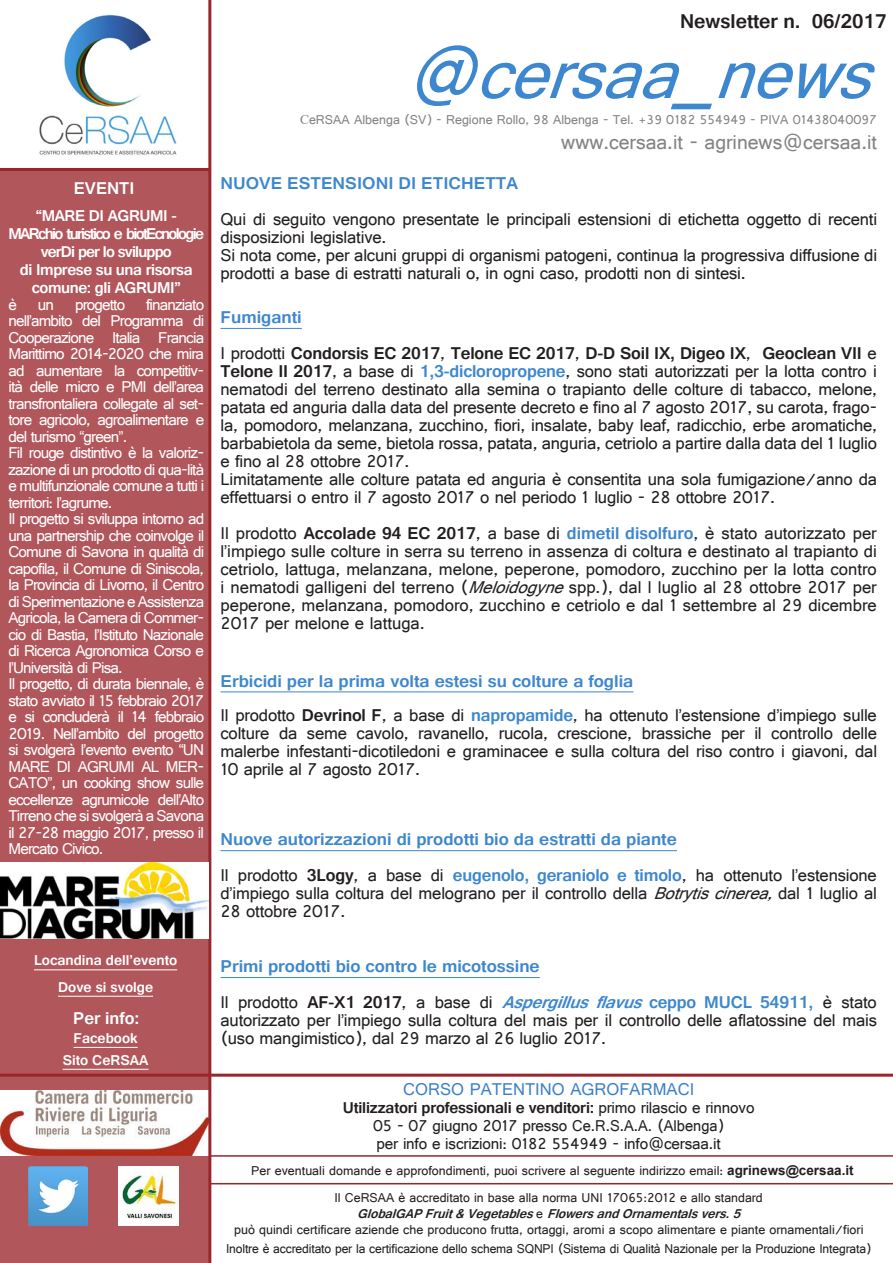
<style>
.page{position:relative;width:893px;height:1263px;background:#fff}
.page>*{position:absolute;margin:0;border:0;box-sizing:border-box;transform-origin:0 0}
.t1{font:italic 72px "Gautami";color:#3d87ce}
.t2{font:21px "Gautami";color:#818386}
.t3{font:700 21px "Gautami";color:#231f20}
.t4{font:18px/18px "Gautami";letter-spacing:-.01em;color:#231f20}
.t5{font:700 18px/36px "Gautami";color:#3d87ce;scale:1.04 1}
.t6{font:700 18px/36px "Gautami";letter-spacing:-.01em;color:#231f20}
.t7{font:18px "Gautami";color:#3b81c9}
.t8{font:700 18px "Gautami";color:#f9ffff}
.t9{font:16.5px/16.5px "Gautami";letter-spacing:-.05em;color:#feffff}
.t10{font:16.5px/18px "Gautami";letter-spacing:-.01em;color:#231f20;text-align:center}
.t11{font:700 16.5px/18px "Gautami";letter-spacing:-.05em;color:#feffff;text-align:center}
.t12{font:700 15px/21.9px "Gautami";color:#fff;text-align:center}
.t13{font:13.5px/16.2px "Gautami";color:#231f20;text-align:center}
.t14{font:13.5px "Gautami";color:#818386}
.s1{font-family:"Times New Roman"}
.s2{color:#3d87ce}
.s3{font-weight:400}
.s4{font-weight:700}
.s5{font-weight:700;color:#3d87ce}
.s6{font-style:italic}
.s7{font-weight:400;color:#231f20}
.s8{color:#231f20}
.s9{font-family:"Arial";font-weight:700}
.s10{font-weight:700;font-style:italic}
</style>
<div class="page">
<div style="left:0;top:170px;width:210px;height:1093px;background:#b1575c"></div>
<hr style="left:0;top:1074px;width:893px;height:3px;background:#9a252b">
<hr style="left:0;top:168px;width:211px;height:3px;background:#9a252b">
<hr style="left:210px;top:1183px;width:683px;height:1px;background:#9a252b">
<hr style="left:210px;top:1155px;width:683px;height:2px;background:#9a252b">
<img style="left:0;top:1090px;width:208px;height:65px">
<img style="left:28px;top:1166px;width:59px;height:60px">
<img style="left:119px;top:1166px;width:59px;height:60px">
<img style="left:39px;top:14px;width:138px;height:141px">
<hr style="left:208px;top:0;width:3px;height:1263px;background:#9a252b">
<hr style="left:74px;top:1047px;width:64px;height:1px;background:#fff">
<hr style="left:63px;top:1069px;width:85px;height:1px;background:#fff">
<hr style="left:34px;top:969px;width:143px;height:1px;background:#fff">
<hr style="left:58px;top:996px;width:95px;height:1px;background:#fff">
<hr style="left:220px;top:328px;width:82px;height:1px;background:#3d87ce">
<hr style="left:220px;top:691px;width:413px;height:1px;background:#3d87ce">
<hr style="left:220px;top:850px;width:457px;height:1px;background:#3d87ce">
<hr style="left:220px;top:977px;width:320px;height:1px;background:#3d87ce">
<img style="left:0;top:862px;width:208px;height:77px">
<p class="t3" style="left:680px;top:9px;width:208px">Newsletter n. 06/2017</p>
<h1 class="t1" style="left:404px;top:31px;width:515px">@cersaa_news</h1>
<p class="t14" style="left:300px;top:112px;width:578px"><span class="s1">C</span>eRSAA Albenga (SV) - Regione Rollo, 98 Albenga - Tel. +39 0182 554949 - PIVA 01438040097</p>
<p class="t2" style="left:561px;top:130px;width:317px">www.cersaa.it - agrinews@cersaa.it</p>
<p class="t8" style="left:74px;top:177px;width:62px">EVENTI</p>
<p class="t5" style="left:220px;top:165px;width:288px">NUOVE ESTENSIONI DI ETICHETTA</p>
<p class="t4" style="left:220px;top:210px;width:658px">Qui di seguito vengono presentate le principali estensioni di etichetta oggetto di recenti disposizioni legislative.<br>Si nota come, per alcuni gruppi di organismi patogeni, continua la progressiva diffusione di prodotti a base di estratti naturali o, in ogni caso, prodotti non di sintesi.</p>
<p class="t11" style="left:9px;top:206px;width:197px">“MARE DI AGRUMI -<br>MARchio turistico e biotEcnologie verDi per lo sviluppo<br>di Imprese su una risorsa comune: gli AGRUMI”</p>
<p class="t9" style="left:9px;top:296px;width:10px">è</p>
<p class="t9" style="left:38px;top:296px;width:18px">un</p>
<p class="t9" style="left:75px;top:296px;width:52px">progetto</p>
<p class="t9" style="left:9px;top:296px;width:197px;text-indent:138px">finanziato nell’ambito del Programma di<br>Cooperazione Italia Francia<br>Marittimo 2014-2020 che mira ad aumentare la competitiv&shy;ità delle micro e PMI dell’area transfrontaliera collegate al set&shy;tore agricolo, agroalimentare e del turismo “green”.<br>Fil rouge distintivo è la valoriz&shy;zazione di un prodotto di qua-lità e multifunzionale comune a tutti i territori: l’agrume.<br>Il progetto si sviluppa intorno ad una partnership che coinvolge il<br>Comune di Savona in qualità di capofila, il Comune di Siniscola, la Provincia di Livorno, il Centro di Sperimentazione e Assistenza<br>Agricola, la Camera di Commer&shy;cio di Bastia, l’Istituto Nazionale di Ricerca Agronomica Corso e l’Università di Pisa.<br>Il progetto, di durata biennale, è stato avviato il 15 febbraio 2017 e si concluderà il 14 febbraio<br>2019. Nell’ambito del progetto si svolgerà l’evento evento “UN<br>MARE DI AGRUMI AL MER-<br>CATO”, un cooking show sulle eccellenze agrumicole dell’Alto<br>Tirreno che si svolgerà a Savona il 27-28 maggio 2017, presso il<br>Mercato Civico.</p>
<p class="t6" style="left:220px;top:299px;width:658px"><span class="s2">Fumiganti<br></span><span class="s3">I prodotti</span> Condorsis EC 2017<span class="s3">,</span> Telone EC 2017<span class="s3">,</span> D-D Soil IX, Digeo IX<span class="s3">,</span> Geoclean VII <span class="s3">e</span></p>
<p class="t4" style="left:220px;top:362px;width:658px"><span class="s4">Telone II 2017</span>, a base di <span class="s5">1,3-dicloropropene</span>, sono stati autorizzati per la lotta contro i nematodi del terreno destinato alla semina o trapianto delle colture di tabacco, melone, patata ed anguria dalla data del presente decreto e fino al 7 agosto 2017, su carota, frago&shy;la, pomodoro, melanzana, zucchino, fiori, insalate, baby leaf, radicchio, erbe aromatiche, barbabietola da seme, bietola rossa, patata, anguria, cetriolo a partire dalla data del 1 luglio e fino al 28 ottobre 2017.<br>Limitatamente alle colture patata ed anguria è consentita una sola fumigazione/anno da effettuarsi o entro il 7 agosto 2017 o nel periodo 1 luglio - 28 ottobre 2017.</p>
<p class="t4" style="left:220px;top:524px;width:658px;text-align:justify">Il prodotto <span class="s4">Accolade 94 EC 2017</span>, a base di <span class="s5">dimetil disolfuro</span>, è stato autorizzato per l’impiego sulle colture in serra su terreno in assenza di coltura e destinato al trapianto di cetriolo, lattuga, melanzana, melone, peperone, pomodoro, zucchino per la lotta contro i nematodi galligeni del terreno (<span class="s6">Meloidogyne</span>spp.), dal l luglio al 28 ottobre 2017 per peperone, melanzana, pomodoro, zucchino e cetriolo e dal 1 settembre al 29 dicembre 2017 per melone e lattuga.</p>
<p class="t5" style="left:220px;top:663px;width:633px;line-height:34.5px">Erbicidi per la prima volta estesi su colture a foglia<br><span class="s7">Il prodotto</span> <span class="s8">Devrinol F</span><span class="s7">, a base di</span> napropamide<span class="s7">, ha ottenuto l’estensione d’impiego sulle</span></p>
<p class="t4" style="left:220px;top:724px;width:658px;text-align:justify">colture da seme cavolo, ravanello, rucola, crescione, brassiche per il controllo delle malerbe infestanti-dicotiledoni e graminacee e sulla coltura del riso contro i giavoni, dal 10 aprile al 7 agosto 2017.</p>
<p class="t5" style="left:220px;top:821px;width:633px">Nuove autorizzazioni di prodotti bio da estratti da piante<br><span class="s7">Il prodotto</span> <span class="s8">3Logy</span><span class="s7">, a base di</span> eugenolo, geraniolo e timolo<span class="s7">, ha ottenuto l’estensione</span></p>
<p class="t4" style="left:220px;top:884px;width:658px">d’impiego sulla coltura del melograno per il controllo della <span class="s6">Botrytiscinerea,</span>dal 1 luglio al<br>28 ottobre 2017.</p>
<p class="t12" style="left:34px;top:947px;width:145px;line-height:26.4px">Locandina dell’evento<br>Dove si svolge</p>
<p class="t8" style="left:73px;top:1007px;width:68px">Per info:</p>
<p class="t12" style="left:63px;top:1027px;width:87px">Facebook<br>Sito CeRSAA</p>
<p class="t5" style="left:220px;top:948px;width:632px">Primi prodotti bio contro le micotossine<br><span class="s7">Il prodotto</span> <span class="s8">AF-X1 2017</span><span class="s7">, a base di</span> <span class="s6">Aspergillusflavus</span>ceppo MUCL 54911, <span class="s7">è stato</span></p>
<p class="t4" style="left:221px;top:1011px;width:658px">autorizzato per l’impiego sulla coltura del mais per il controllo delle aflatossine del mais (uso mangimistico), dal 29 marzo al 26 luglio 2017.</p>
<p class="t7" style="left:403px;top:1078px;width:293px">CORSO PATENTINO AGROFARMACI</p>
<p class="t10" style="left:343px;top:1098px;width:413px"><span class="s4">Utilizzatori professionali e venditori:</span> primo rilascio e rinnovo<br>05 - 07 giugno 2017 presso Ce.R.S.A.A. (Albenga)<br>per info e iscrizioni: 0182 554949 - info@cersaa.it</p>
<p class="t13" style="left:251px;top:1162px;width:604px">Per eventuali domande e approfondimenti, puoi scrivere al seguente indirizzo email: <span class="s9">agrinews@cersaa.it</span></p>
<p class="t13" style="left:234px;top:1189px;width:631px">Il CeRSAA è accreditato in base alla norma UNI 17065:2012 e allo standard<br><span class="s10">GlobalGAPFruit&amp;Vegetables</span>e <span class="s10">FlowersandOrnamentalsvers.5<br></span>può quindi certificare aziende che producono frutta, ortaggi, aromi a scopo alimentare e piante ornamentali/fiori</p>
<p class="t13" style="left:226px;top:1241px;width:647px">Inoltre è accreditato per la certificazione dello schema SQNPI (Sistema di Qualità Nazionale per la Produzione Integrata)</p>
</div>
